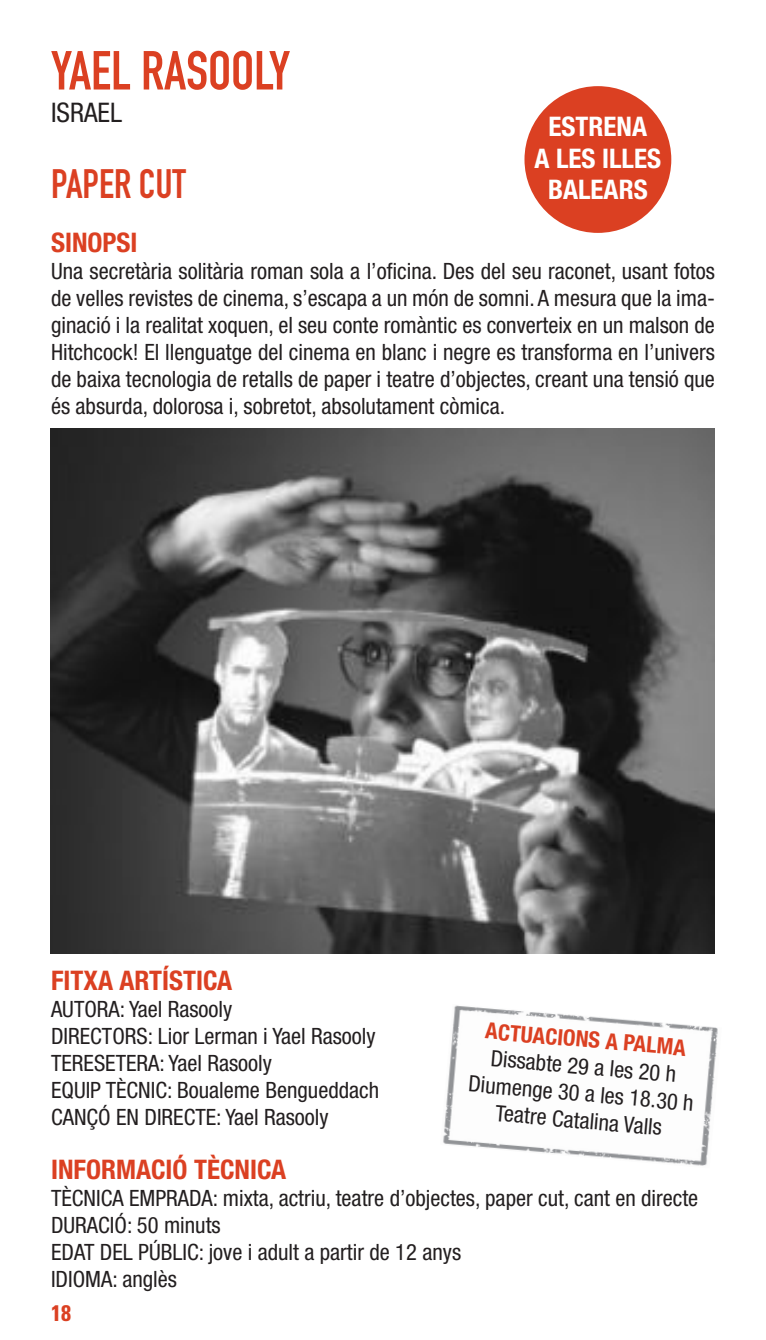
<style>
.page{position:relative;width:766px;height:1340px;background:#fff}
.page>*{position:absolute;margin:0;border:0;box-sizing:border-box;transform-origin:0 0}
.t1{font:700 54px "DIN Condensed";color:#db4022}
.t2{font:700 40.5px "DIN Condensed";color:#db4022}
.t3{font:700 condensed 27px "Helvetica Neue LT Std";color:#db4022}
.t4{font:700 condensed 27px/31.5px "Helvetica Neue LT Std";color:#fff;text-align:center}
.t5{font:condensed 27px "Helvetica Neue LT Std";color:#231f20}
.t6{font:condensed 22.5px/27px "Helvetica Neue LT Std";color:#231f20}
.t7{font:700 condensed 22.5px "Helvetica Neue LT Std";color:#db4022}
.t8{font:700 condensed 22.5px "Univers LT Std";color:#db4022}
</style>
<div class="page">
<div style="left:524px;top:86px;width:147px;height:147px;background:#db4022;border-radius:50%"></div>
<img style="left:51px;top:428px;width:663px;height:526px">
<img style="left:443px;top:1005px;width:275px;height:161px">
<h1 class="t1" style="left:51px;top:34px;width:240px">YAEL RASOOLY</h1>
<p class="t5" style="left:51px;top:97px;width:73px">ISRAEL</p>
<p class="t4" style="left:534px;top:111px;width:128px">ESTRENA<br>A LES ILLES<br>BALEARS</p>
<h2 class="t2" style="left:51px;top:156px;width:136px">PAPER CUT</h2>
<p class="t3" style="left:51px;top:226px;width:88px">SINOPSI</p>
<p class="t6" style="left:51px;top:257px;width:665px;text-align:justify">Una secretària solitària roman sola a l’oficina. Des del seu raconet, usant fotos de velles revistes de cinema, s’escapa a un món de somni. A mesura que la ima&shy;ginació i la realitat xoquen, el seu conte romàntic es converteix en un malson de Hitchcock! El llenguatge del cinema en blanc i negre es transforma en l’univers de baixa tecnologia de retalls de paper i teatre d’objectes, creant una tensió que és absurda, dolorosa i, sobretot, absolutament còmica.</p>
<p class="t3" style="left:51px;top:964px;width:182px">FITXA ARTÍSTICA</p>
<p class="t6" style="left:51px;top:995px;width:329px">AUTORA: Yael Rasooly<br>DIRECTORS: Lior Lerman i Yael Rasooly<br>TERESETERA: Yael Rasooly<br>EQUIP TÈCNIC: Boualeme Bengueddach<br>CANÇÓ EN DIRECTE: Yael Rasooly</p>
<p class="t3" style="left:51px;top:1153px;width:236px">INFORMACIÓ TÈCNICA</p>
<p class="t6" style="left:51px;top:1184px;width:648px">TÈCNICA EMPRADA: mixta, actriu, teatre d’objectes, paper cut, cant en directe DURACIÓ: 50 minuts<br>EDAT DEL PÚBLIC: jove i adult a partir de 12 anys<br>IDIOMA: anglès</p>
<p class="t7" style="left:486px;top:1016px;width:202px;rotate:5deg">ACTUACIONS A PALMA</p>
<p class="t6" style="left:472px;top:1042px;width:227px;text-align:center;rotate:5deg">Dissabte 29 a les 20 h<br>Diumenge 30 a les 18.30 h<br>Teatre Catalina Valls</p>
<p class="t8" style="left:51px;top:1299px;width:21px">18</p>
</div>
